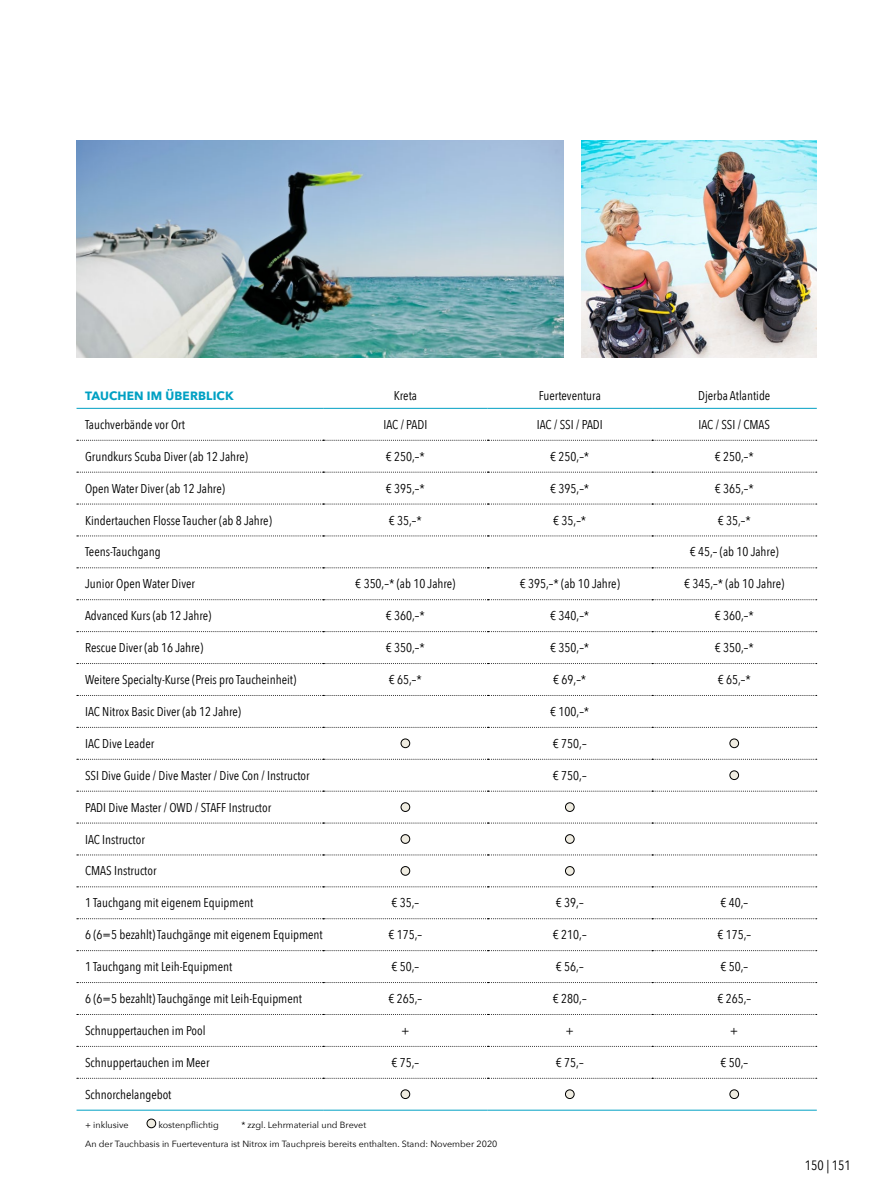
<style>
.page{position:relative;width:893px;height:1191px;background:#fff}
.page>*{position:absolute;margin:0;border:0;box-sizing:border-box;transform-origin:0 0}
.t1{font:13.5px "Avenir Next Condensed";color:#000}
.Tabelle_linksbündig{font:12.75px "Avenir Next Condensed";color:#000}
.Tabellen{font:12.75px "Avenir Next Condensed";color:#000}
.Rubrik_Head{font:700 12px "Avenir Next";letter-spacing:.01em;color:#00a0c3}
.Hinweis_klein{font:9px "Avenir Next";color:#000}
</style>
<div class="page">
<hr style="left:77px;top:408px;width:246px;height:1px;background:#00a0c3">
<hr style="left:323px;top:408px;width:165px;height:1px;background:#00a0c3">
<hr style="left:488px;top:408px;width:164px;height:1px;background:#00a0c3">
<hr style="left:652px;top:408px;width:165px;height:1px;background:#00a0c3">
<hr style="left:77px;top:1109px;width:246px;height:1px;background:#00a0c3">
<hr style="left:323px;top:1109px;width:165px;height:1px;background:#00a0c3">
<hr style="left:488px;top:1109px;width:164px;height:1px;background:#00a0c3">
<hr style="left:652px;top:1109px;width:165px;height:1px;background:#00a0c3">
<svg style="left:77px;top:440px;width:740px;height:1px"></svg>
<svg style="left:77px;top:472px;width:740px;height:1px"></svg>
<svg style="left:77px;top:504px;width:740px;height:1px"></svg>
<svg style="left:77px;top:535px;width:740px;height:1px"></svg>
<svg style="left:77px;top:1078px;width:740px;height:1px"></svg>
<svg style="left:77px;top:1046px;width:740px;height:1px"></svg>
<svg style="left:77px;top:567px;width:740px;height:1px"></svg>
<svg style="left:77px;top:599px;width:740px;height:1px"></svg>
<svg style="left:77px;top:631px;width:740px;height:1px"></svg>
<svg style="left:77px;top:663px;width:740px;height:1px"></svg>
<svg style="left:77px;top:727px;width:740px;height:1px"></svg>
<svg style="left:77px;top:759px;width:740px;height:1px"></svg>
<svg style="left:77px;top:695px;width:740px;height:1px"></svg>
<svg style="left:77px;top:791px;width:740px;height:1px"></svg>
<svg style="left:77px;top:822px;width:740px;height:1px"></svg>
<svg style="left:77px;top:1014px;width:740px;height:1px"></svg>
<svg style="left:77px;top:854px;width:740px;height:1px"></svg>
<svg style="left:77px;top:886px;width:740px;height:1px"></svg>
<svg style="left:77px;top:918px;width:740px;height:1px"></svg>
<svg style="left:77px;top:982px;width:740px;height:1px"></svg>
<svg style="left:77px;top:950px;width:740px;height:1px"></svg>
<div style="left:401px;top:739px;width:9px;height:8px;background:#efece1;border-radius:50%"></div>
<div style="left:401px;top:738px;width:9px;height:10px;border:1px solid #000;border-radius:50%"></div>
<div style="left:730px;top:739px;width:9px;height:8px;background:#efece1;border-radius:50%"></div>
<div style="left:729px;top:738px;width:10px;height:10px;border:1px solid #000;border-radius:50%"></div>
<div style="left:730px;top:771px;width:9px;height:8px;background:#efece1;border-radius:50%"></div>
<div style="left:729px;top:770px;width:10px;height:10px;border:1px solid #000;border-radius:50%"></div>
<div style="left:401px;top:802px;width:9px;height:9px;background:#efece1;border-radius:50%"></div>
<div style="left:401px;top:802px;width:9px;height:10px;border:1px solid #000;border-radius:50%"></div>
<div style="left:565px;top:802px;width:9px;height:9px;background:#efece1;border-radius:50%"></div>
<div style="left:565px;top:802px;width:9px;height:10px;border:1px solid #000;border-radius:50%"></div>
<div style="left:401px;top:834px;width:9px;height:9px;background:#efece1;border-radius:50%"></div>
<div style="left:401px;top:834px;width:9px;height:9px;border:1px solid #000;border-radius:50%"></div>
<div style="left:565px;top:834px;width:9px;height:9px;background:#efece1;border-radius:50%"></div>
<div style="left:565px;top:834px;width:9px;height:9px;border:1px solid #000;border-radius:50%"></div>
<div style="left:401px;top:866px;width:9px;height:9px;background:#efece1;border-radius:50%"></div>
<div style="left:401px;top:866px;width:9px;height:9px;border:1px solid #000;border-radius:50%"></div>
<div style="left:565px;top:866px;width:9px;height:9px;background:#efece1;border-radius:50%"></div>
<div style="left:565px;top:866px;width:9px;height:9px;border:1px solid #000;border-radius:50%"></div>
<div style="left:401px;top:1089px;width:9px;height:9px;background:#efece1;border-radius:50%"></div>
<div style="left:401px;top:1089px;width:9px;height:10px;border:1px solid #000;border-radius:50%"></div>
<div style="left:565px;top:1089px;width:9px;height:9px;background:#efece1;border-radius:50%"></div>
<div style="left:565px;top:1089px;width:9px;height:10px;border:1px solid #000;border-radius:50%"></div>
<div style="left:730px;top:1089px;width:9px;height:9px;background:#efece1;border-radius:50%"></div>
<div style="left:729px;top:1089px;width:10px;height:10px;border:1px solid #000;border-radius:50%"></div>
<div style="left:147px;top:1119px;width:9px;height:8px;background:#efece1;border-radius:50%"></div>
<div style="left:147px;top:1118px;width:9px;height:10px;border:1px solid #000;border-radius:50%"></div>
<img style="left:581px;top:140px;width:235px;height:217px">
<img style="left:76px;top:140px;width:488px;height:217px">
<p class="Rubrik_Head" style="left:85px;top:388px;width:150px">TAUCHEN IM ÜBERBLICK</p>
<p class="Tabellen" style="left:394px;top:385px;width:25px">Kreta</p>
<p class="Tabellen" style="left:539px;top:385px;width:64px">Fuerteventura</p>
<p class="Tabellen" style="left:698px;top:385px;width:74px">Djerba Atlantide</p>
<p class="Tabelle_linksbündig" style="left:85px;top:413px;width:101px">Tauchverbände vor Ort</p>
<p class="Tabellen" style="left:383px;top:413px;width:45px">IAC / PADI</p>
<p class="Tabellen" style="left:537px;top:413px;width:67px">IAC / SSI / PADI</p>
<p class="Tabellen" style="left:698px;top:413px;width:73px">IAC / SSI / CMAS</p>
<p class="Tabelle_linksbündig" style="left:85px;top:445px;width:165px">Grundkurs Scuba Diver (ab 12 Jahre)</p>
<p class="Tabellen" style="left:386px;top:445px;width:41px">€ 250,–*</p>
<p class="Tabellen" style="left:550px;top:445px;width:41px">€ 250,–*</p>
<p class="Tabellen" style="left:715px;top:445px;width:41px">€ 250,–*</p>
<p class="Tabelle_linksbündig" style="left:85px;top:477px;width:141px">Open Water Diver (ab 12 Jahre)</p>
<p class="Tabellen" style="left:386px;top:477px;width:41px">€ 395,–*</p>
<p class="Tabellen" style="left:550px;top:477px;width:41px">€ 395,–*</p>
<p class="Tabellen" style="left:715px;top:477px;width:41px">€ 365,–*</p>
<p class="Tabelle_linksbündig" style="left:85px;top:509px;width:188px">Kindertauchen Flosse Taucher (ab 8 Jahre)</p>
<p class="Tabellen" style="left:389px;top:509px;width:35px">€ 35,–*</p>
<p class="Tabellen" style="left:553px;top:509px;width:35px">€ 35,–*</p>
<p class="Tabellen" style="left:718px;top:509px;width:35px">€ 35,–*</p>
<p class="Tabelle_linksbündig" style="left:85px;top:541px;width:77px">Teens-Tauchgang</p>
<p class="Tabellen" style="left:690px;top:541px;width:90px">€ 45,– (ab 10 Jahre)</p>
<p class="Tabelle_linksbündig" style="left:85px;top:573px;width:111px">Junior Open Water Diver</p>
<p class="Tabellen" style="left:355px;top:573px;width:102px">€ 350,–* (ab 10 Jahre)</p>
<p class="Tabellen" style="left:520px;top:573px;width:102px">€ 395,–* (ab 10 Jahre)</p>
<p class="Tabellen" style="left:684px;top:573px;width:102px">€ 345,–* (ab 10 Jahre)</p>
<p class="Tabelle_linksbündig" style="left:85px;top:605px;width:128px">Advanced Kurs (ab 12 Jahre)</p>
<p class="Tabellen" style="left:386px;top:605px;width:41px">€ 360,–*</p>
<p class="Tabellen" style="left:550px;top:605px;width:41px">€ 340,–*</p>
<p class="Tabellen" style="left:715px;top:605px;width:41px">€ 360,–*</p>
<p class="Tabelle_linksbündig" style="left:85px;top:637px;width:120px">Rescue Diver (ab 16 Jahre)</p>
<p class="Tabellen" style="left:386px;top:637px;width:41px">€ 350,–*</p>
<p class="Tabellen" style="left:550px;top:637px;width:41px">€ 350,–*</p>
<p class="Tabellen" style="left:715px;top:637px;width:41px">€ 350,–*</p>
<p class="Tabelle_linksbündig" style="left:85px;top:668px;width:213px">Weitere Specialty-Kurse (Preis pro Taucheinheit)</p>
<p class="Tabellen" style="left:389px;top:668px;width:35px">€ 65,–*</p>
<p class="Tabellen" style="left:553px;top:668px;width:35px">€ 69,–*</p>
<p class="Tabellen" style="left:718px;top:668px;width:35px">€ 65,–*</p>
<p class="Tabelle_linksbündig" style="left:85px;top:700px;width:158px">IAC Nitrox Basic Diver (ab 12 Jahre)</p>
<p class="Tabellen" style="left:550px;top:700px;width:41px">€ 100,–*</p>
<p class="Tabelle_linksbündig" style="left:85px;top:732px;width:71px">IAC Dive Leader</p>
<p class="Tabellen" style="left:553px;top:732px;width:35px">€ 750,–</p>
<p class="Tabelle_linksbündig" style="left:85px;top:764px;width:226px">SSI Dive Guide / Dive Master / Dive Con / Instructor</p>
<p class="Tabellen" style="left:553px;top:764px;width:35px">€ 750,–</p>
<p class="Tabelle_linksbündig" style="left:85px;top:796px;width:188px">PADI Dive Master / OWD / STAFF Instructor</p>
<p class="Tabelle_linksbündig" style="left:85px;top:828px;width:61px">IAC Instructor</p>
<p class="Tabelle_linksbündig" style="left:85px;top:860px;width:73px">CMAS Instructor</p>
<p class="Tabelle_linksbündig" style="left:85px;top:892px;width:170px">1 Tauchgang mit eigenem Equipment</p>
<p class="Tabellen" style="left:392px;top:892px;width:29px">€ 35,–</p>
<p class="Tabellen" style="left:556px;top:892px;width:29px">€ 39,–</p>
<p class="Tabellen" style="left:720px;top:892px;width:29px">€ 40,–</p>
<p class="Tabelle_linksbündig" style="left:85px;top:924px;width:239px">6 (6=5 bezahlt) Tauchgänge mit eigenem Equipment</p>
<p class="Tabellen" style="left:389px;top:924px;width:35px">€ 175,–</p>
<p class="Tabellen" style="left:553px;top:924px;width:35px">€ 210,–</p>
<p class="Tabellen" style="left:717px;top:924px;width:35px">€ 175,–</p>
<p class="Tabelle_linksbündig" style="left:85px;top:955px;width:149px">1 Tauchgang mit Leih-Equipment</p>
<p class="Tabellen" style="left:392px;top:955px;width:29px">€ 50,–</p>
<p class="Tabellen" style="left:556px;top:955px;width:29px">€ 56,–</p>
<p class="Tabellen" style="left:720px;top:955px;width:29px">€ 50,–</p>
<p class="Tabelle_linksbündig" style="left:85px;top:987px;width:218px">6 (6=5 bezahlt) Tauchgänge mit Leih-Equipment</p>
<p class="Tabellen" style="left:389px;top:987px;width:35px">€ 265,–</p>
<p class="Tabellen" style="left:553px;top:987px;width:35px">€ 280,–</p>
<p class="Tabellen" style="left:717px;top:987px;width:35px">€ 265,–</p>
<p class="Tabelle_linksbündig" style="left:85px;top:1019px;width:122px">Schnuppertauchen im Pool</p>
<p class="Tabellen" style="left:401px;top:1019px;width:10px">+</p>
<p class="Tabellen" style="left:566px;top:1019px;width:10px">+</p>
<p class="Tabellen" style="left:730px;top:1019px;width:10px">+</p>
<p class="Tabelle_linksbündig" style="left:85px;top:1051px;width:126px">Schnuppertauchen im Meer</p>
<p class="Tabellen" style="left:392px;top:1051px;width:29px">€ 75,–</p>
<p class="Tabellen" style="left:556px;top:1051px;width:29px">€ 75,–</p>
<p class="Tabellen" style="left:720px;top:1051px;width:29px">€ 50,–</p>
<p class="Tabelle_linksbündig" style="left:85px;top:1083px;width:88px">Schnorchelangebot</p>
<p class="Hinweis_klein" style="left:85px;top:1119px;width:45px">+ inklusive</p>
<p class="Hinweis_klein" style="left:158px;top:1119px;width:62px">kostenpflichtig</p>
<p class="Hinweis_klein" style="left:241px;top:1119px;width:126px">* zzgl. Lehrmaterial und Brevet</p>
<p class="Hinweis_klein" style="left:85px;top:1138px;width:414px">An der Tauchbasis in Fuerteventura ist Nitrox im Tauchpreis bereits enthalten. Stand: November 2020</p>
<p class="t1" style="left:805px;top:1154px;width:48px">150 | 151</p>
</div>
